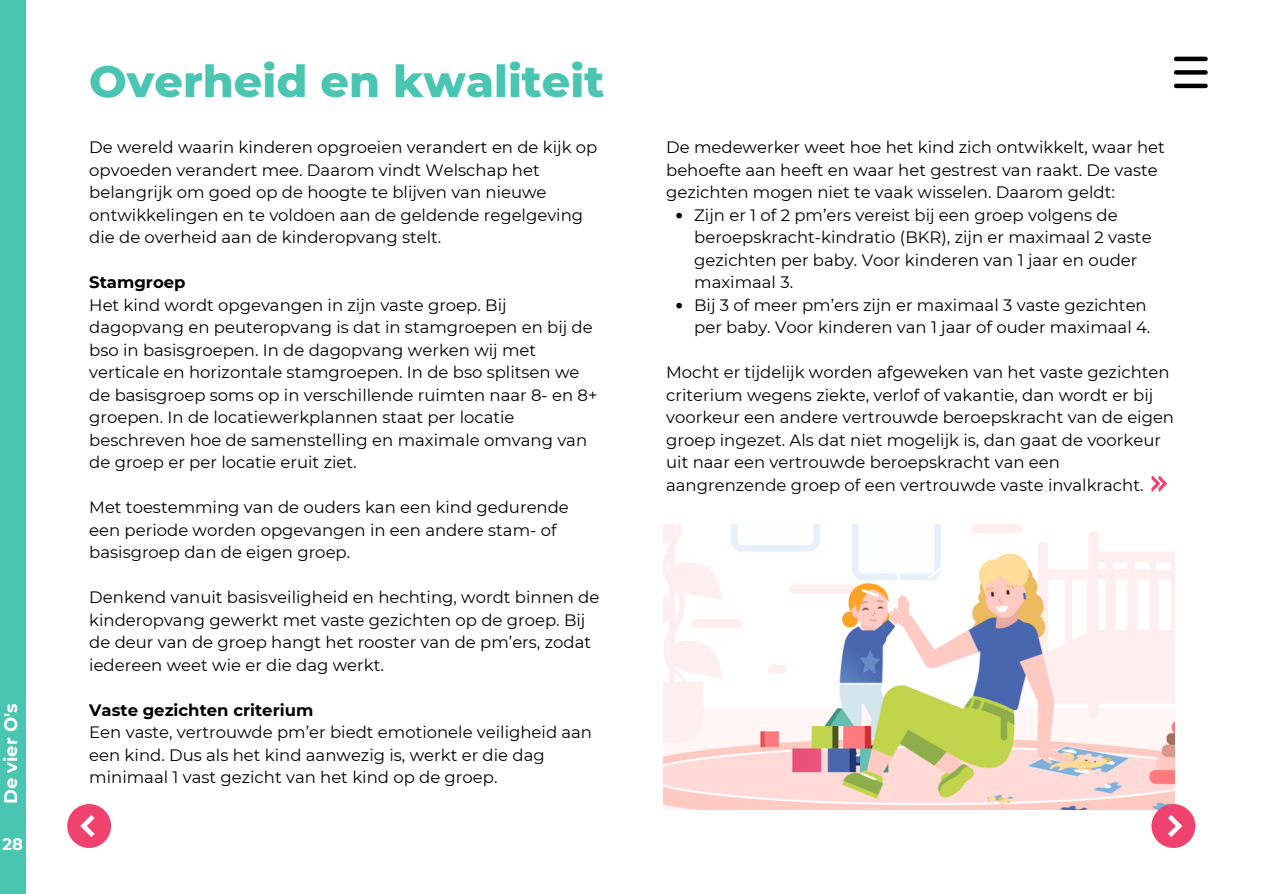
<style>
.page{position:relative;width:1263px;height:894px;background:#fff}
.page>*{position:absolute;margin:0;border:0;box-sizing:border-box;transform-origin:0 0}
.t1{font:800 44.55px "Montserrat";color:#49c5b1}
.t2{font:700 18px "Montserrat";color:#fff}
.t3{font:16.5px/22.5px "Montserrat";color:#000}
.t4{font:700 16.5px "Montserrat";color:#000}
.t5{font:700 16.5px "Montserrat";color:#fff}
</style>
<div class="page">
<svg style="left:1174px;top:56px;width:34px;height:33px"></svg>
<div style="left:0;top:0;width:25px;height:893px;background:#49c5b1"></div>
<svg style="left:67px;top:804px;width:44px;height:43px"></svg>
<img style="left:664px;top:524px;width:510px;height:285px">
<svg style="left:1151px;top:803px;width:44px;height:44px"></svg>
<svg style="left:676px;top:213px;width:6px;height:5px"></svg>
<svg style="left:676px;top:303px;width:6px;height:5px"></svg>
<svg style="left:1151px;top:475px;width:16px;height:16px"></svg>
<p class="t2" style="left:0;top:803px;width:102px;rotate:-90deg">De vier O's</p>
<p class="t5" style="left:2px;top:833px;width:22px">28</p>
<p class="t1" style="left:89px;top:54px;width:517px">Overheid en kwaliteit</p>
<p class="t3" style="left:89px;top:136px;width:510px">De wereld waarin kinderen opgroeien verandert en de kijk op opvoeden verandert mee. Daarom vindt Welschap het belangrijk om goed op de hoogte te blijven van nieuwe ontwikkelingen en te voldoen aan de geldende regelgeving die de overheid aan de kinderopvang stelt.</p>
<p class="t4" style="left:89px;top:272px;width:98px">Stamgroep</p>
<p class="t3" style="left:89px;top:293px;width:510px">Het kind wordt opgevangen in zijn vaste groep. Bij dagopvang en peuteropvang is dat in stamgroepen en bij de bso in basisgroepen. In de dagopvang werken wij met verticale en horizontale stamgroepen. In de bso splitsen we de basisgroep soms op in verschillende ruimten naar 8- en 8+ groepen. In de locatiewerkplannen staat per locatie beschreven hoe de samenstelling en maximale omvang van de groep er per locatie eruit ziet.</p>
<p class="t3" style="left:89px;top:496px;width:481px">Met toestemming van de ouders kan een kind gedurende een periode worden opgevangen in een andere stam- of basisgroep dan de eigen groep.</p>
<p class="t3" style="left:89px;top:586px;width:512px">Denkend vanuit basisveiligheid en hechting, wordt binnen de kinderopvang gewerkt met vaste gezichten op de groep. Bij de deur van de groep hangt het rooster van de pm’ers, zodat iedereen weet wie er die dag werkt.</p>
<p class="t4" style="left:89px;top:699px;width:226px">Vaste gezichten criterium</p>
<p class="t3" style="left:89px;top:721px;width:504px">Een vaste, vertrouwde pm’er biedt emotionele veiligheid aan een kind. Dus als het kind aanwezig is, werkt er die dag minimaal 1 vast gezicht van het kind op de groep.</p>
<p class="t3" style="left:666px;top:136px;width:500px">De medewerker weet hoe het kind zich ontwikkelt, waar het behoefte aan heeft en waar het gestrest van raakt. De vaste gezichten mogen niet te vaak wisselen. Daarom geldt:</p>
<p class="t3" style="left:694px;top:203px;width:459px">Zijn er 1 of 2 pm’ers vereist bij een groep volgens de beroepskracht-kindratio (BKR), zijn er maximaal 2 vaste gezichten per baby. Voor kinderen van 1 jaar en ouder maximaal 3.</p>
<p class="t3" style="left:694px;top:293px;width:458px">Bij 3 of meer pm’ers zijn er maximaal 3 vaste gezichten per baby. Voor kinderen van 1 jaar of ouder maximaal 4.</p>
<p class="t3" style="left:666px;top:361px;width:509px">Mocht er tijdelijk worden afgeweken van het vaste gezichten criterium wegens ziekte, verlof of vakantie, dan wordt er bij voorkeur een andere vertrouwde beroepskracht van de eigen groep ingezet. Als dat niet mogelijk is, dan gaat de voorkeur uit naar een vertrouwde beroepskracht van een aangrenzende groep of een vertrouwde vaste invalkracht.</p>
</div>
